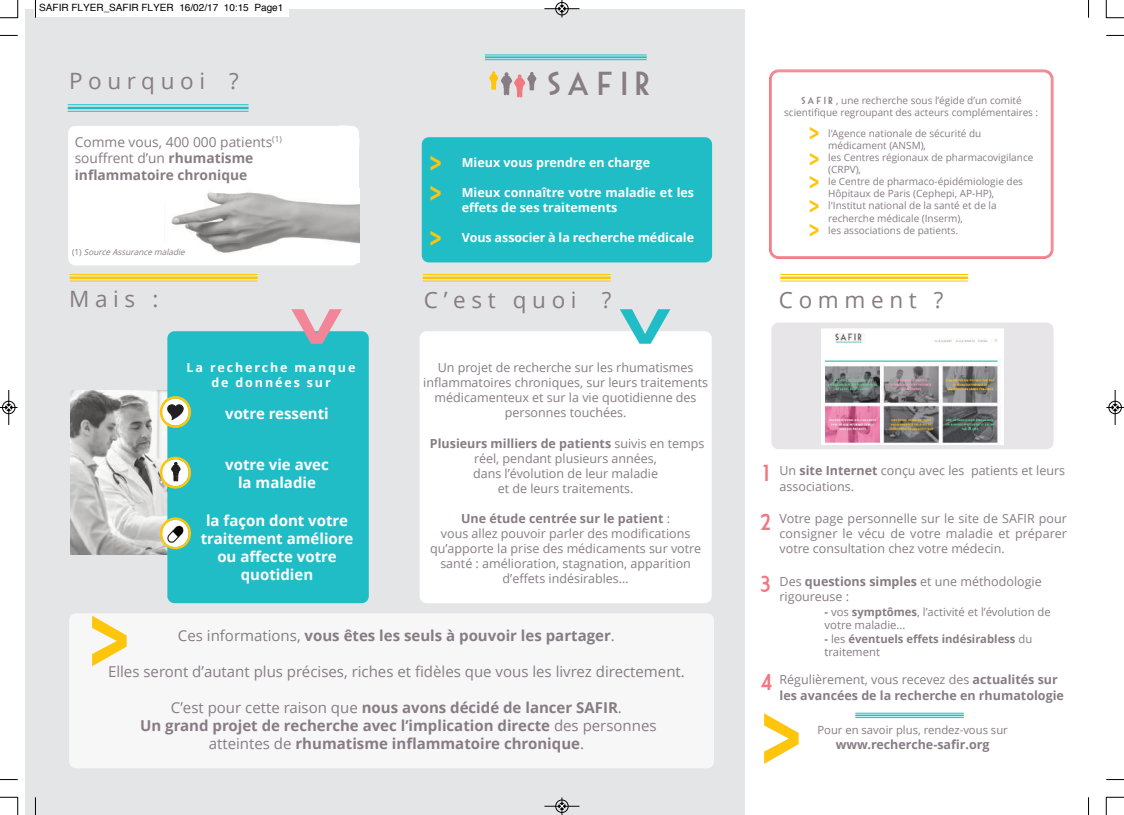
<style>
.page{position:relative;width:1124px;height:815px;background:#fff}
.page>*{position:absolute;margin:0;border:0;box-sizing:border-box;transform-origin:0 0}
.t1{font:700 90px "Helvetica";color:#fec50d;scale:.67 1}
.t2{font:32.38px "Mouse Deco";letter-spacing:.125em;color:#877c84}
.t3{font:700 26.25px/30.1px "Helvetica";color:#fec50d;scale:.67 1}
.t4{font:22.5px "Open Sans";letter-spacing:.25em;color:#877c84}
.t5{font:700 22.5px/24.4px "Helvetica";color:#fec50d;scale:.67 1}
.t6{font:22.5px/48.8px "Mouse Deco";color:#f27781}
.t7{font:700 15px/18.1px "Open Sans";color:#877c84;text-align:center}
.t8{font:700 15px/18.1px "Open Sans";color:#fff;text-align:center}
.t9{font:15px "Open Sans";color:#877c84}
.t10{font:13.75px/16.6px "Open Sans";color:#877c84}
.t11{font:12.5px/15.1px "Open Sans";color:#877c84;text-align:center}
.t12{font:700 12.5px/15.1px "Open Sans";color:#fff}
.t13{font:700 12.5px/15.1px "Open Sans";color:#877c84}
.t14{font:700 12.5px/15.1px "Open Sans";letter-spacing:.15em;color:#fff;text-align:center}
.t15{font:11.25px/13.6px "Open Sans";color:#877c84}
.t16{font:700 11.25px/13.6px "Open Sans";color:#877c84}
.t17{font:10px/12.1px "Open Sans";color:#877c84;text-align:center}
.t18{font:10px "Helvetica";color:#000}
.t19{font:italic 8.25px "Open Sans";color:#877c84}
.s1{font-weight:700}
.s2{font-style:normal}
.s3{font-weight:400}
.s4{font-family:"Mouse Deco"}
</style>
<div class="page">
<div style="left:25px;top:9px;width:719px;height:806px;background:#e4e5e7"></div>
<img style="left:71px;top:390px;width:96px;height:164px">
<svg style="left:773px;top:69px;width:280px;height:190px"></svg>
<svg style="left:770px;top:71px;width:281px;height:186px"></svg>
<div style="left:68px;top:126px;width:291px;height:139px;background:#fff;border-radius:7px"></div>
<div style="left:771px;top:323px;width:282px;height:126px;background:#e8e5e8"></div>
<div style="left:167px;top:331px;width:202px;height:272px;background:#21bdc7;border-radius:7px"></div>
<hr style="left:68px;top:111px;width:180px;height:1px;background:#21bdc7">
<hr style="left:68px;top:107px;width:180px;height:2px;background:#21bdc7">
<hr style="left:68px;top:104px;width:180px;height:1px;background:#21bdc7">
<hr style="left:855px;top:717px;width:108px;height:1px;background:#21bdc7">
<hr style="left:855px;top:715px;width:108px;height:1px;background:#21bdc7">
<hr style="left:855px;top:713px;width:108px;height:1px;background:#21bdc7">
<hr style="left:422px;top:274px;width:188px;height:1px;background:#fec50d">
<hr style="left:422px;top:277px;width:188px;height:2px;background:#fec50d">
<hr style="left:422px;top:281px;width:188px;height:1px;background:#fec50d">
<svg style="left:160px;top:517px;width:31px;height:32px"></svg>
<img style="left:163px;top:523px;width:24px;height:24px;border-radius:12px">
<div style="left:69px;top:613px;width:645px;height:155px;background:#f7f7f8"></div>
<div style="left:419px;top:331px;width:292px;height:272px;background:#fff;border-radius:7px"></div>
<hr style="left:780px;top:274px;width:188px;height:1px;background:#fec50d">
<hr style="left:780px;top:277px;width:188px;height:2px;background:#fec50d">
<hr style="left:780px;top:281px;width:188px;height:1px;background:#fec50d">
<hr style="left:70px;top:274px;width:188px;height:1px;background:#fec50d">
<hr style="left:70px;top:277px;width:188px;height:2px;background:#fec50d">
<hr style="left:70px;top:281px;width:188px;height:1px;background:#fec50d">
<div style="left:421px;top:137px;width:291px;height:125px;background:#21bdc7;border-radius:7px"></div>
<img style="left:822px;top:329px;width:180px;height:115px">
<div style="left:820px;top:327px;width:184px;height:119px;border:1px solid #e4e5e7"></div>
<hr style="left:485px;top:55px;width:161px;height:1px;background:#21bdc7">
<hr style="left:485px;top:56px;width:161px;height:2px;background:#21bdc7">
<hr style="left:485px;top:59px;width:161px;height:1px;background:#21bdc7">
<div style="left:327px;top:125px;width:32px;height:34px;background:#fff;border-radius:14px"></div>
<img style="left:171px;top:192px;width:188px;height:70px">
<div style="left:34px;top:0;width:254px;height:16px;background:#fff"></div>
<svg style="left:35px;top:0;width:1px;height:18px"></svg>
<svg style="left:0;top:35px;width:18px;height:1px"></svg>
<svg style="left:1088px;top:0;width:1px;height:18px"></svg>
<svg style="left:1106px;top:35px;width:17px;height:1px"></svg>
<svg style="left:35px;top:797px;width:1px;height:18px"></svg>
<svg style="left:0;top:779px;width:18px;height:1px"></svg>
<svg style="left:1088px;top:797px;width:1px;height:18px"></svg>
<svg style="left:1106px;top:779px;width:17px;height:1px"></svg>
<svg style="left:0;top:0;width:19px;height:19px"></svg>
<svg style="left:1105px;top:0;width:18px;height:19px"></svg>
<svg style="left:0;top:797px;width:19px;height:18px"></svg>
<svg style="left:1105px;top:797px;width:18px;height:18px"></svg>
<hr style="left:544px;top:8px;width:35px;height:1px;background:#000">
<div style="left:555px;top:2px;width:13px;height:13px;border:1px solid #000;border-radius:50%"></div>
<svg style="left:558px;top:0;width:7px;height:17px"></svg>
<hr style="left:544px;top:806px;width:35px;height:1px;background:#000">
<div style="left:555px;top:800px;width:13px;height:13px;border:1px solid #000;border-radius:50%"></div>
<svg style="left:558px;top:797px;width:7px;height:18px"></svg>
<hr style="left:9px;top:390px;width:1px;height:35px;background:#000">
<div style="left:2px;top:401px;width:13px;height:13px;border:1px solid #000;border-radius:50%"></div>
<svg style="left:0;top:404px;width:18px;height:7px"></svg>
<hr style="left:1114px;top:390px;width:1px;height:35px;background:#000">
<div style="left:1108px;top:401px;width:13px;height:13px;border:1px solid #000;border-radius:50%"></div>
<svg style="left:1106px;top:404px;width:17px;height:7px"></svg>
<svg style="left:160px;top:457px;width:31px;height:32px"></svg>
<svg style="left:160px;top:396px;width:31px;height:32px"></svg>
<svg style="left:291px;top:331px;width:51px;height:1px"></svg>
<p class="t18" style="left:39px;top:4px;width:246px">SAFIR FLYER_SAFIR FLYER 16/02/17 10:15 Page1</p>
<h3 class="t4" style="left:69px;top:65px;width:171px">Pourquoi ?</h3>
<p class="t10" style="left:75px;top:133px;width:208px">Comme vous, 400 000 patients<sup>(1) </sup>souffrent d’un <span class="s1">rhumatisme inflammatoire chronique</span></p>
<p class="t19" style="left:72px;top:246px;width:116px"><span class="s2">( 1 )</span> Source Assurance maladie</p>
<h2 class="t2" style="left:545px;top:72px;width:108px">SAFIR</h2>
<h3 class="t3" style="left:430px;top:148px;width:17px">&gt; &gt;</h3>
<h3 class="t3" style="left:430px;top:223px;width:17px">&gt;</h3>
<p class="t12" style="left:462px;top:154px;width:190px">Mieux vous prendre en charge</p>
<p class="t12" style="left:462px;top:184px;width:234px">Mieux connaître votre maladie et les effets de ses traitements</p>
<p class="t12" style="left:462px;top:230px;width:234px">Vous associer à la recherche médicale</p>
<h3 class="t4" style="left:69px;top:283px;width:91px">Mais :</h3>
<h3 class="t4" style="left:424px;top:284px;width:189px">C’est quoi ?</h3>
<p class="t14" style="left:187px;top:359px;width:170px">La recherche manque de données sur</p>
<p class="t8" style="left:225px;top:404px;width:105px">votre ressenti</p>
<p class="t8" style="left:225px;top:455px;width:105px">votre vie avec la maladie</p>
<p class="t8" style="left:201px;top:511px;width:154px">la façon dont votre traitement améliore ou affecte votre quotidien</p>
<p class="t11" style="left:423px;top:360px;width:286px">Un projet de recherche sur les rhumatismes inflammatoires chroniques, sur leurs traitements médicamenteux et sur la vie quotidienne des personnes touchées.</p>
<p class="t11" style="left:430px;top:435px;width:276px"><span class="s1">Plusieurs milliers de patients</span> suivis en temps réel, pendant plusieurs années,<br>dans l’évolution de leur maladie<br>et de leurs traitements.</p>
<p class="t11" style="left:430px;top:511px;width:272px"><span class="s1">Une étude centrée sur le patient</span> :<br>vous allez pouvoir parler des modifications qu’apporte la prise des médicaments sur votre santé : amélioration, stagnation, apparition d’effets indésirables…</p>
<h1 class="t1" style="left:91px;top:595px;width:54px">&gt;</h1>
<p class="t7" style="left:178px;top:626px;width:438px"><span class="s3">Ces informations,</span> vous êtes les seuls à pouvoir les partager<span class="s3">.</span></p>
<p class="t9" style="left:108px;top:661px;width:578px">Elles seront d’autant plus précises, riches et fidèles que vous les livrez directement.</p>
<p class="t7" style="left:140px;top:698px;width:518px"><span class="s3">C’est pour cette raison que</span> nous avons décidé de lancer SAFIR<span class="s3">.<br></span>Un grand projet de recherche avec l’implication directe <span class="s3">des personnes atteintes de</span> rhumatisme inflammatoire chronique<span class="s3">.</span></p>
<p class="t17" style="left:784px;top:94px;width:255px"><span class="s4">SAFIR</span> , une recherche sous l’égide d’un comité scientifique regroupant des acteurs complémentaires :</p>
<h3 class="t5" style="left:809px;top:120px;width:15px;line-height:26px">&gt; &gt;</h3>
<h3 class="t5" style="left:809px;top:169px;width:15px;text-align:justify">&gt; &gt; &gt;</h3>
<p class="t17" style="left:828px;top:127px;width:207px;text-align:left">l'Agence nationale de sécurité du médicament (ANSM),<br>les Centres régionaux de pharmacovigilance (CRPV),<br>le Centre de pharmaco-épidémiologie des<br>Hôpitaux de Paris (Cephepi, AP-HP), l'Institut national de la santé et de la recherche médicale (Inserm),<br>les associations de patients.</p>
<h3 class="t4" style="left:778px;top:284px;width:166px">Comment ?</h3>
<h3 class="t6" style="left:758px;top:451px;width:15px">1<br>2</h3>
<p class="t11" style="left:779px;top:462px;width:287px;line-height:16px;text-align:left">Un <span class="s1">site Internet</span> conçu avec les patients et leurs associations.</p>
<p class="t11" style="left:779px;top:511px;width:289px;text-align:justify">Votre page personnelle sur le site de SAFIR pour consigner le vécu de votre maladie et préparer votre consultation chez votre médecin.</p>
<p class="t11" style="left:779px;top:574px;width:264px;text-align:left">Des <span class="s1">questions simples</span> et une méthodologie rigoureuse :</p>
<p class="t15" style="left:824px;top:604px;width:227px"><span class="s1">-</span> vos <span class="s1">symptômes</span>, l’activité et l’évolution de votre maladie...</p>
<p class="t16" style="left:824px;top:632px;width:209px">- <span class="s3">les</span> éventuels effets indésirabless <span class="s3">du traitement</span></p>
<p class="t13" style="left:779px;top:672px;width:286px"><span class="s3">Régulièrement, vous recevez des</span> actualités sur les avancées de la recherche en rhumatologie</p>
<h3 class="t6" style="left:758px;top:562px;width:15px">3</h3>
<h3 class="t6" style="left:758px;top:660px;width:16px">4</h3>
<p class="t15" style="left:817px;top:723px;width:192px">Pour en savoir plus, rendez-vous sur</p>
<p class="t13" style="left:835px;top:737px;width:155px">www.recherche-safir.org</p>
</div>
